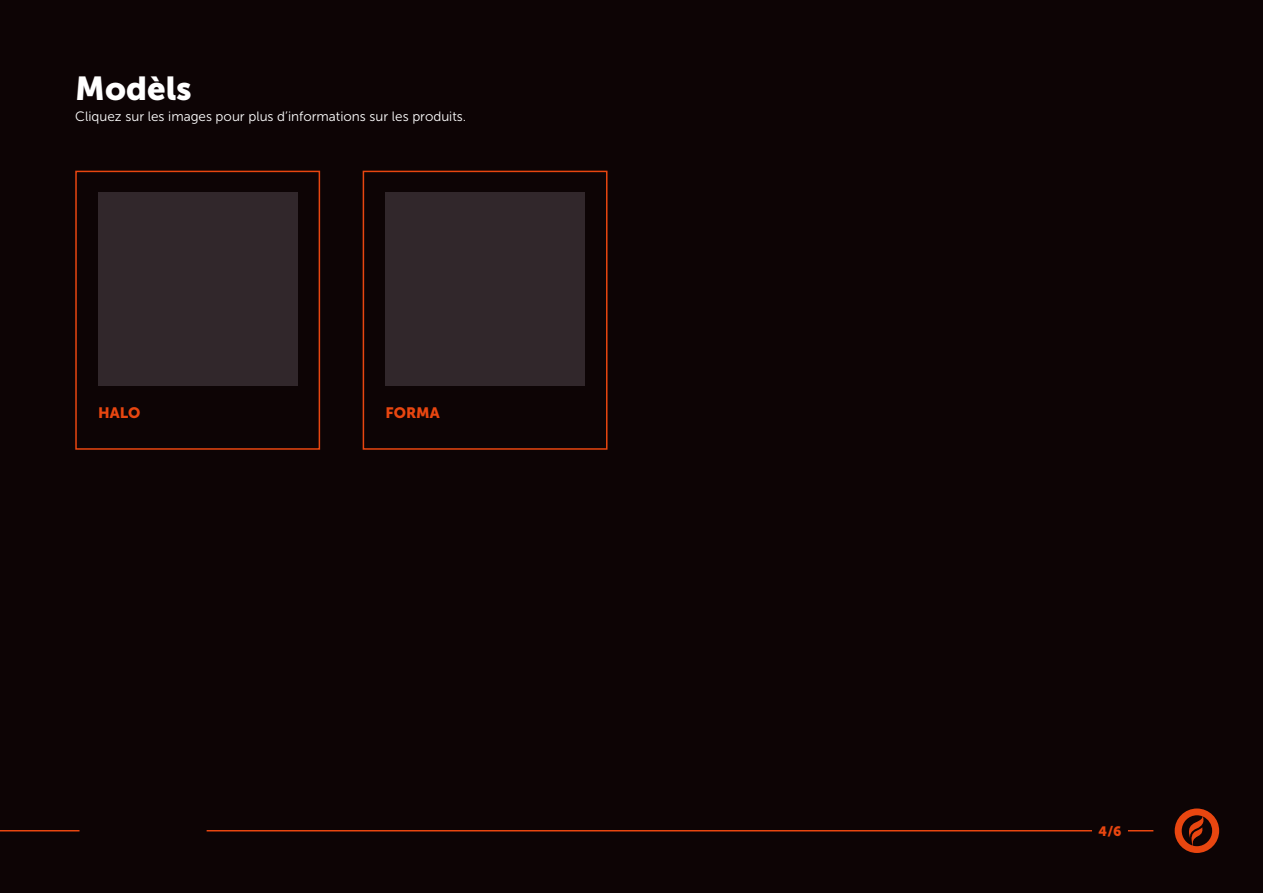
<style>
.page{position:relative;width:1263px;height:893px;background:#0d0405}
.page>*{position:absolute;margin:0;border:0;box-sizing:border-box;transform-origin:0 0}
.t1{font:33px "Museo Sans 900";color:#fff}
.t2{font:15px "Museo Sans 900";color:#e84610}
.t3{font:13.5px "Museo Sans 300";color:#fff}
.t4{font:13.5px "Museo Sans 900";color:#e84610}
</style>
<div class="page">
<svg style="left:1128px;top:830px;width:25px;height:1px"></svg>
<hr style="left:0;top:830px;width:80px;height:1px;background:#e84610">
<svg style="left:1175px;top:808px;width:44px;height:45px"></svg>
<hr style="left:207px;top:830px;width:885px;height:1px;background:#e84610">
<div style="left:363px;top:171px;width:244px;height:279px;border:2px solid #e84610"></div>
<div style="left:385px;top:192px;width:200px;height:193px;background:#31272b"></div>
<div style="left:75px;top:171px;width:245px;height:279px;border:2px solid #e84610"></div>
<div style="left:98px;top:192px;width:199px;height:193px;background:#31272b"></div>
<h1 class="t1" style="left:75px;top:70px;width:118px">Modèls</h1>
<p class="t3" style="left:75px;top:109px;width:392px">Cliquez sur les images pour plus d’informations sur les produits.</p>
<p class="t2" style="left:98px;top:404px;width:44px">HALO</p>
<p class="t2" style="left:385px;top:404px;width:56px">FORMA</p>
<p class="t4" style="left:1099px;top:823px;width:24px">4/6</p>
</div>
